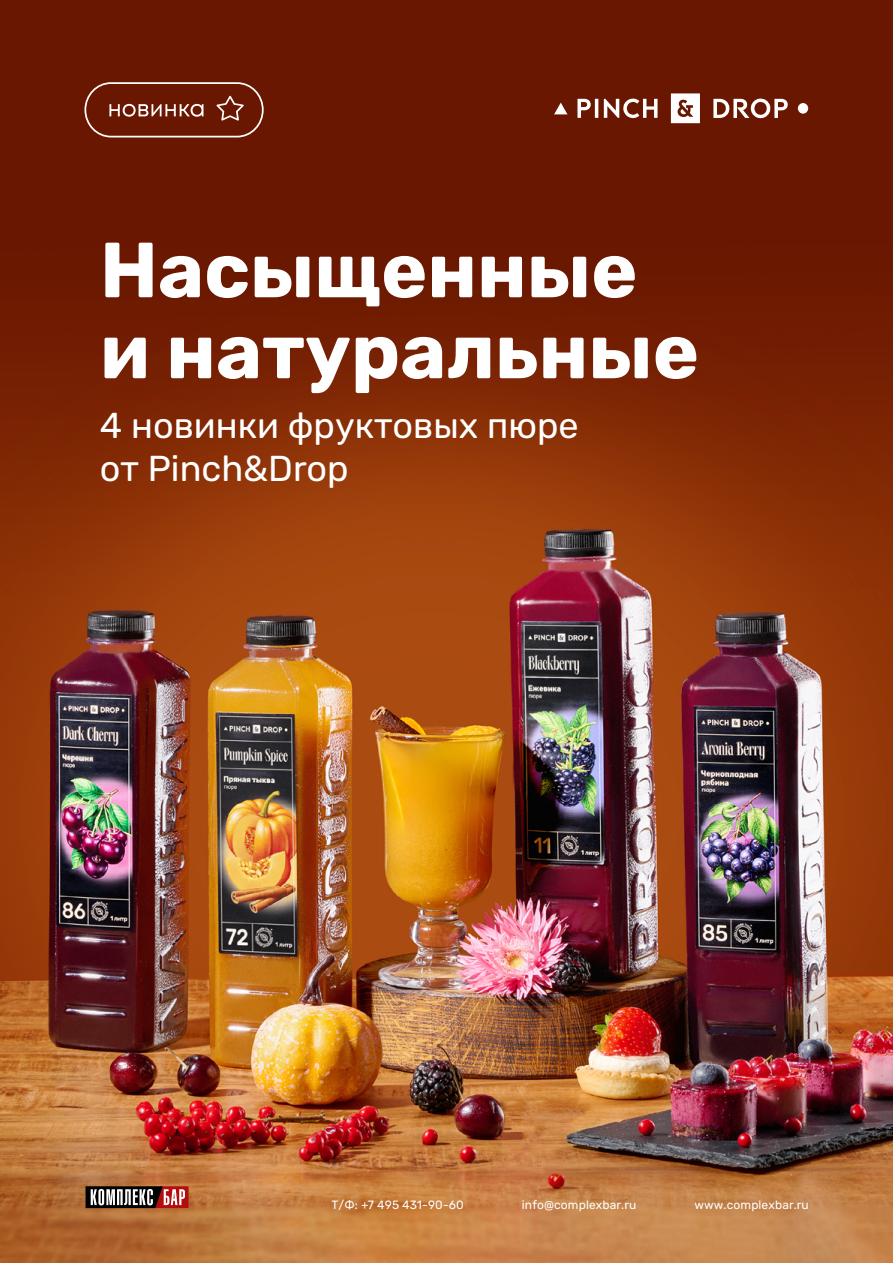
<style>
.page{position:relative;width:893px;height:1263px;background:#fff}
.page>*{position:absolute;margin:0;border:0;box-sizing:border-box;transform-origin:0 0}
.t1{font:700 78px/81px "Rubik";color:#fff}
.t2{font:36px/43.2px "Rubik";color:#fff}
.t3{font:12px "Rubik";letter-spacing:.01em;color:#fff}
</style>
<div class="page">
<img style="left:0;top:0;width:893px;height:1263px">
<svg style="left:86px;top:1186px;width:103px;height:22px"></svg>
<svg style="left:109px;top:104px;width:94px;height:13px"></svg>
<div style="left:84px;top:82px;width:180px;height:55px;border:2px solid #fff;border-radius:26px"></div>
<svg style="left:216px;top:96px;width:28px;height:25px"></svg>
<svg style="left:554px;top:93px;width:254px;height:30px"></svg>
<h1 class="t1" style="left:100px;top:230px;width:601px">Насыщенные и натуральные</h1>
<h2 class="t2" style="left:100px;top:405px;width:480px">4 новинки фруктовых пюре от Pinch&amp;Drop</h2>
<p class="t3" style="left:331px;top:1196px;width:134px">Т/Ф: +7 495 431-90-60</p>
<p class="t3" style="left:522px;top:1196px;width:116px">info@complexbar.ru</p>
<p class="t3" style="left:694px;top:1196px;width:116px">www.complexbar.ru</p>
</div>
